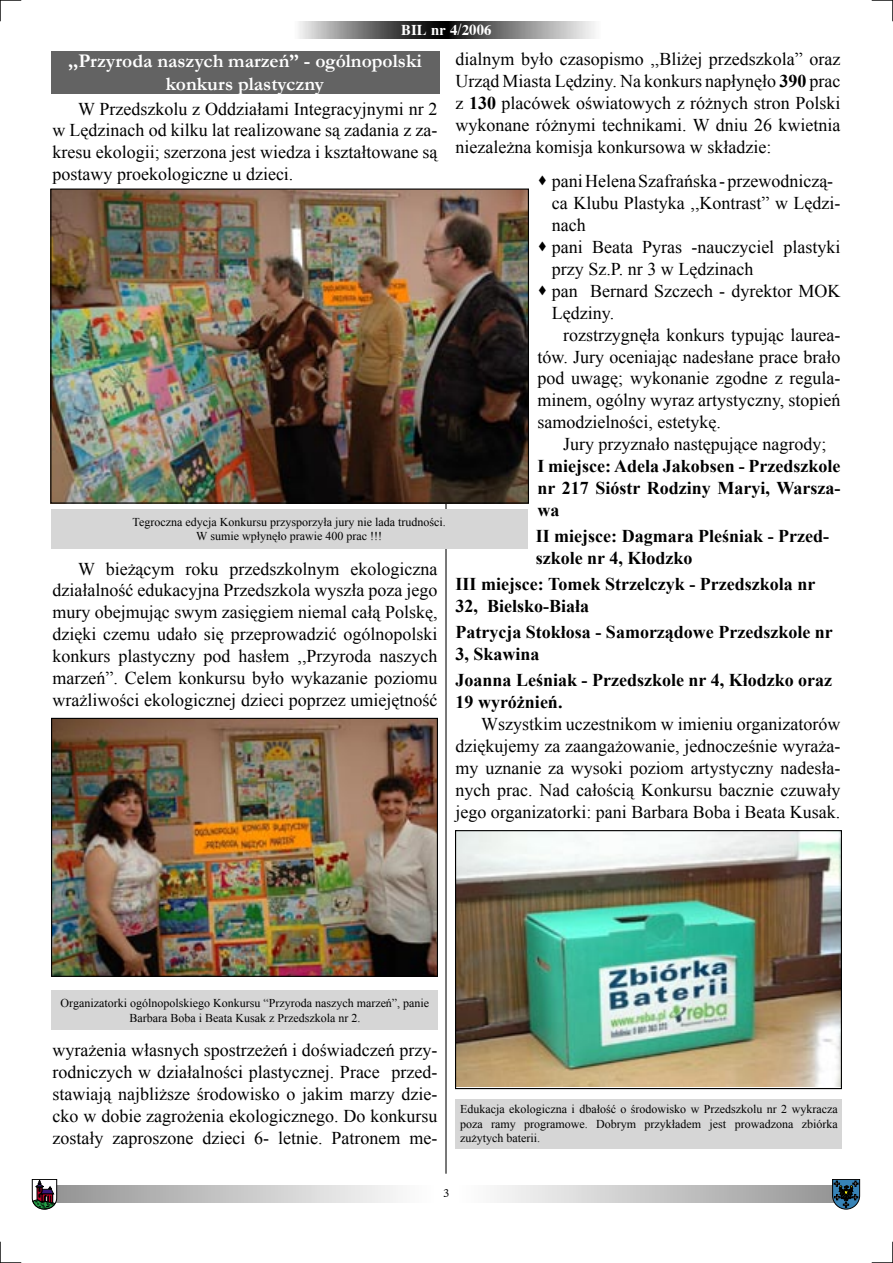
<style>
.page{position:relative;width:893px;height:1263px;background:#fff}
.page>*{position:absolute;margin:0;border:0;box-sizing:border-box;transform-origin:0 0}
.TEMAT{font:700 19.5px/23.4px "Garamond";color:#fff;text-align:center}
.Domy_lnie{font:18px/21.9px "Times New Roman";color:#000;text-align:justify}
.Domy_lnie-2{font:700 18px/21.9px "Times New Roman";color:#000}
.t1{font:700 15px "Torontopl";color:#fff}
.PODPIS{font:12px/14.4px "Times New Roman";color:#000;text-align:center}
.t2{font:12px "Torontopl";color:#000}
.s1{font-weight:700}
</style>
<div class="page">
<svg style="left:299px;top:21px;width:296px;height:17px"></svg>
<div style="left:54px;top:1186px;width:380px;height:17px;background:linear-gradient(to right,#959595,#fff)"></div>
<div style="left:458px;top:1186px;width:380px;height:17px;background:linear-gradient(to right,#fff,#959595)"></div>
<svg style="left:32px;top:1179px;width:25px;height:31px"></svg>
<svg style="left:832px;top:1179px;width:28px;height:30px"></svg>
<svg style="left:872px;top:0;width:21px;height:21px"></svg>
<svg style="left:0;top:0;width:21px;height:21px"></svg>
<svg style="left:0;top:1242px;width:21px;height:21px"></svg>
<svg style="left:872px;top:1242px;width:21px;height:21px"></svg>
<img style="left:53px;top:720px;width:383px;height:255px">
<div style="left:51px;top:718px;width:387px;height:259px;border:1px solid #000"></div>
<div style="left:52px;top:990px;width:386px;height:40px;background:#d6d6d6"></div>
<img style="left:457px;top:832px;width:383px;height:255px">
<div style="left:455px;top:830px;width:387px;height:259px;border:1px solid #000"></div>
<div style="left:456px;top:1099px;width:386px;height:49px;background:#d6d6d6"></div>
<hr style="left:445px;top:425px;width:1px;height:749px;background:#000">
<div style="left:51px;top:509px;width:476px;height:40px;background:#d6d6d6"></div>
<img style="left:52px;top:191px;width:475px;height:311px">
<div style="left:50px;top:189px;width:479px;height:315px;border:1px solid #000"></div>
<div style="left:51px;top:51px;width:388px;height:43px;background:#636363"></div>
<p class="t1" style="left:401px;top:21px;width:92px">BIL nr 4/2006</p>
<p class="TEMAT" style="left:68px;top:49px;width:355px">,,Przyroda naszych marzeń” - ogólnopolski konkurs plastyczny</p>
<p class="Domy_lnie" style="left:53px;top:97px;width:386px;text-indent:26px">W Przedszkolu z Oddziałami Integracyjnymi nr 2 w Lędzinach od kilku lat realizowane są zadania z za&shy;kresu ekologii; szerzona jest wiedza i kształtowane są postawy proekologiczne u dzieci.</p>
<p class="PODPIS" style="left:133px;top:514px;width:315px">Tegroczna edycja Konkursu przysporzyła jury nie lada trudności.<br>W sumie wpłynęło prawie 400 prac !!!</p>
<p class="Domy_lnie" style="left:53px;top:557px;width:386px;text-indent:26px">W bieżącym roku przedszkolnym ekologiczna działalność edukacyjna Przedszkola wyszła poza jego mury obejmując swym zasięgiem niemal całą Polskę, dzięki czemu udało się przeprowadzić ogólnopolski konkurs plastyczny pod hasłem ,,Przyroda naszych marzeń”. Celem konkursu było wykazanie poziomu wrażliwości ekologicznej dzieci poprzez umiejętność</p>
<p class="Domy_lnie" style="left:455px;top:48px;width:386px">dialnym było czasopismo ,,Bliżej przedszkola” oraz Urząd Miasta Lędziny. Na konkurs napłynęło <span class="s1">390</span> prac z <span class="s1">130</span> placówek oświatowych z różnych stron Polski wykonane różnymi technikami. W dniu 26 kwietnia niezależna komisja konkursowa w składzie:</p>
<p class="Domy_lnie" style="left:552px;top:170px;width:290px;text-align:left;text-indent:-14px">• pani Helena Szafrańska - przewodniczą&shy;ca Klubu Plastyka ,,Kontrast” w Lędzi&shy;nach</p>
<p class="Domy_lnie" style="left:552px;top:236px;width:290px;text-indent:-14px">• pani Beata Pyras -nauczyciel plastyki przy Sz.P. nr 3 w Lędzinach</p>
<p class="Domy_lnie" style="left:552px;top:280px;width:290px;text-indent:-14px">• pan Bernard Szczech - dyrektor MOK<br>Lędziny.</p>
<p class="Domy_lnie" style="left:537px;top:323px;width:304px;text-indent:26px">rozstrzygnęła konkurs typując laurea&shy;tów. Jury oceniając nadesłane prace brało pod uwagę; wykonanie zgodne z regula&shy;minem, ogólny wyraz artystyczny, stopień samodzielności, estetykę.</p>
<p class="Domy_lnie" style="left:563px;top:433px;width:265px">Jury przyznało następujące nagrody;</p>
<p class="Domy_lnie-2" style="left:537px;top:455px;width:304px;text-align:justify">I miejsce: Adela Jakobsen - Przedszkole nr 217 Sióstr Rodziny Maryi, Warsza&shy;wa</p>
<p class="Domy_lnie-2" style="left:536px;top:524px;width:295px">II miejsce: Dagmara Pleśniak - Przed&shy;szkole nr 4, Kłodzko</p>
<p class="Domy_lnie-2" style="left:455px;top:573px;width:361px">III miejsce: Tomek Strzelczyk - Przedszkola nr<br>32, Bielsko-Biała</p>
<p class="Domy_lnie-2" style="left:455px;top:621px;width:379px">Patrycja Stokłosa - Samorządowe Przedszkole nr<br>3, Skawina</p>
<p class="Domy_lnie-2" style="left:455px;top:669px;width:378px">Joanna Leśniak - Przedszkole nr 4, Kłodzko oraz<br>19 wyróżnień.</p>
<p class="Domy_lnie" style="left:455px;top:713px;width:386px;text-indent:26px">Wszystkim uczestnikom w imieniu organizatorów dziękujemy za zaangażowanie, jednocześnie wyraża&shy;my uznanie za wysoki poziom artystyczny nadesła&shy;nych prac. Nad całością Konkursu bacznie czuwały jego organizatorki: pani Barbara Boba i Beata Kusak.</p>
<p class="PODPIS" style="left:61px;top:996px;width:370px">Organizatorki ogólnopolskiego Konkursu “Przyroda naszych marzeń”, panie<br>Barbara Boba i Beata Kusak z Przedszkola nr 2.</p>
<p class="Domy_lnie" style="left:53px;top:1039px;width:386px">wyrażenia własnych spostrzeżeń i doświadczeń przy&shy;rodniczych w działalności plastycznej. Prace przed&shy;stawiają najbliższe środowisko o jakim marzy dzie&shy;cko w dobie zagrożenia ekologicznego. Do konkursu zostały zaproszone dzieci 6- letnie. Patronem me-</p>
<p class="PODPIS" style="left:460px;top:1102px;width:379px;text-align:justify">Edukacja ekologiczna i dbałość o środowisko w Przedszkolu nr 2 wykracza poza ramy programowe. Dobrym przykładem jest prowadzona zbiórka zużytych baterii.</p>
<p class="t2" style="left:443px;top:1186px;width:7px">3</p>
</div>
